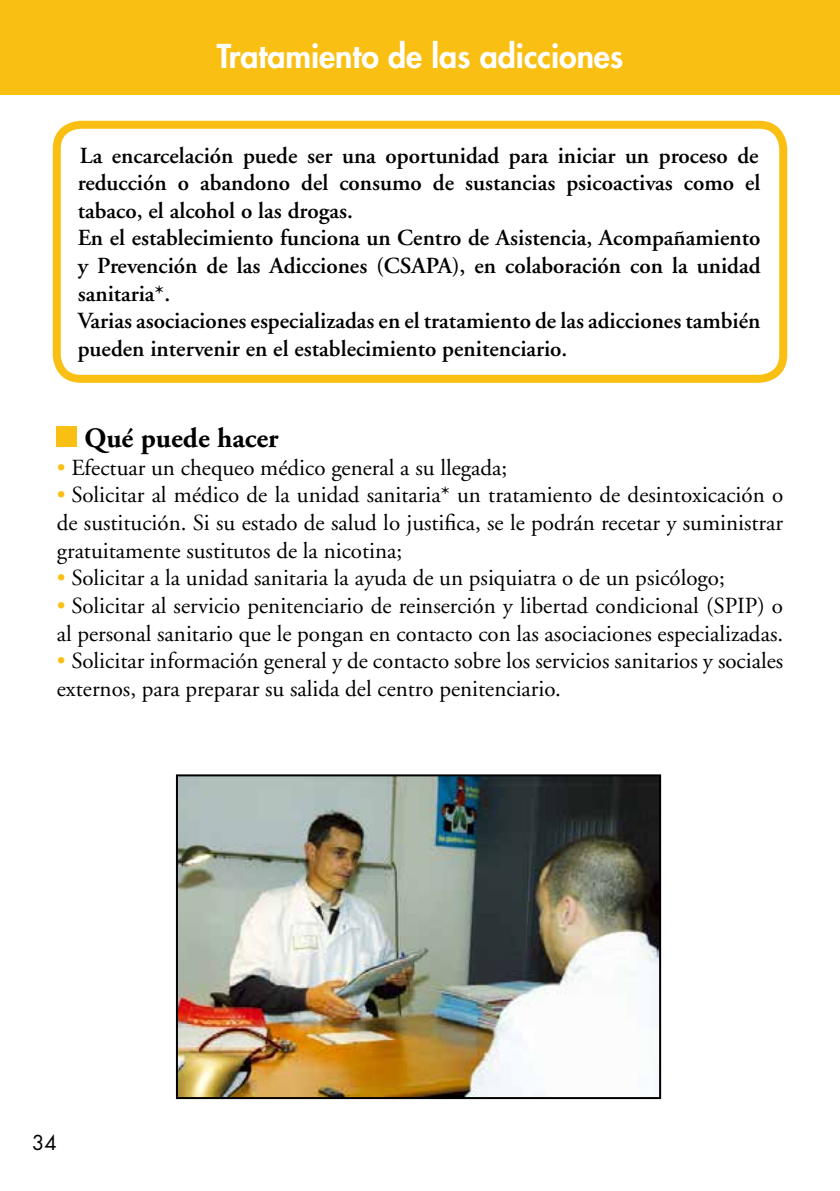
<style>
.page{position:relative;width:840px;height:1191px;background:#fff}
.page>*{position:absolute;margin:0;border:0;box-sizing:border-box;transform-origin:0 0}
.t1{font:800 32px "Futura";color:#fff}
.t2{font:700 28px "Adobe Garamond";color:#000}
.t3{font:23px/27.6px "Adobe Garamond";color:#000}
.t4{font:600 23px/27.6px "Adobe Garamond";color:#000}
.t5{font:20px "Futura";color:#000}
.s1{color:#fabf13}
</style>
<div class="page">
<div style="left:0;top:0;width:839px;height:94px;background:#fabf13"></div>
<div style="left:53px;top:121px;width:733px;height:262px;border:8px solid #fabf13;border-radius:24px"></div>
<img style="left:179px;top:777px;width:478px;height:319px">
<div style="left:176px;top:774px;width:484px;height:325px;border:2px solid #000"></div>
<div style="left:57px;top:427px;width:20px;height:20px;background:#fabf13"></div>
<h1 class="t1" style="left:217px;top:35px;width:407px">Tratamiento de las adicciones</h1>
<p class="t4" style="left:78px;top:142px;width:684px">La encarcelación puede ser una oportunidad para iniciar un proceso de reducción o abandono del consumo de sustancias psicoactivas como el tabaco, el alcohol o las drogas.<br>En el establecimiento funciona un Centro de Asistencia, Acompañamiento y Prevención de las Adicciones (CSAPA), en colaboración con la unidad sanitaria*.<br>Varias asociaciones especializadas en el tratamiento de las adicciones también pueden intervenir en el establecimiento penitenciario.</p>
<p class="t2" style="left:84px;top:423px;width:195px">Qué puede hacer</p>
<p class="t3" style="left:57px;top:454px;width:451px"><span class="s1">•</span> Efectuar un chequeo médico general a su llegada;</p>
<p class="t3" style="left:57px;top:482px;width:727px;text-align:justify"><span class="s1">•</span> Solicitar al médico de la unidad sanitaria* un tratamiento de desintoxicación o de sustitución. Si su estado de salud lo justifica, se le podrán recetar y suministrar gratuitamente sustitutos de la nicotina;</p>
<p class="t3" style="left:57px;top:565px;width:669px"><span class="s1">•</span> Solicitar a la unidad sanitaria la ayuda de un psiquiatra o de un psicólogo;</p>
<p class="t3" style="left:57px;top:592px;width:727px"><span class="s1">•</span> Solicitar al servicio penitenciario de reinserción y libertad condicional (SPIP) o al personal sanitario que le pongan en contacto con las asociaciones especializadas.</p>
<p class="t3" style="left:57px;top:647px;width:727px"><span class="s1">•</span> Solicitar información general y de contacto sobre los servicios sanitarios y sociales externos, para preparar su salida del centro penitenciario.</p>
<p class="t5" style="left:32px;top:1129px;width:26px">34</p>
</div>
